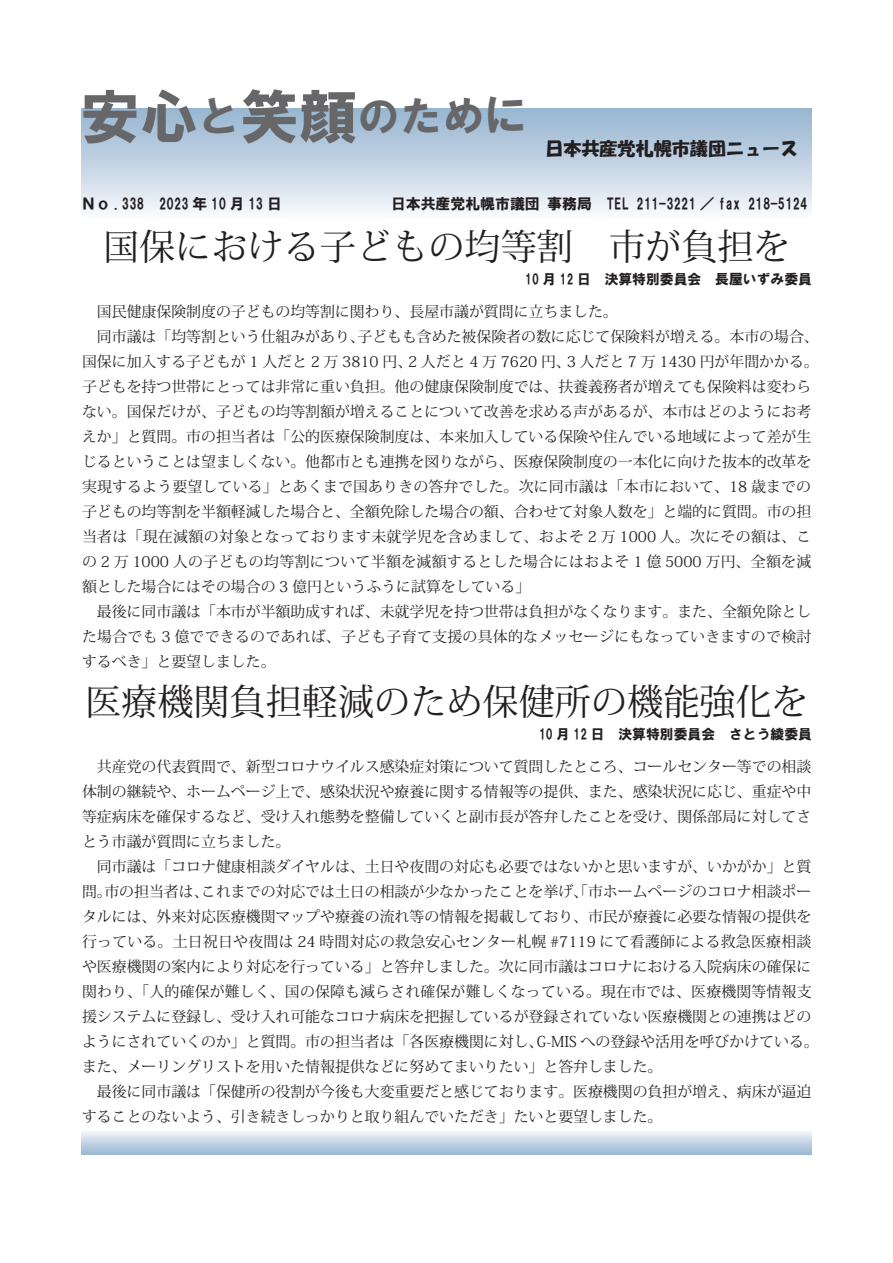
<style>
.page{position:relative;width:893px;height:1263px;background:#fff}
.page>*{position:absolute;margin:0;border:0;box-sizing:border-box;transform-origin:0 0}
.t1{font:42.45px "HG Soei Kakugothic UB";color:#67676a}
.t2{font:36.15px "Koz Min Pr 6 N";color:#231f20}
.t3{font:18px "HG Soei Kakupoptai";color:#231f20}
.t4{font:14.85px/25px "Koz Min Pr 6 N";color:#231f20}
.t5{font:14.85px "HG Soei Kakugothic UB";color:#231f20}
.t6{font:13.8px "HG Soei Kakugothic UB";color:#231f20}
.s1{font-size:58.5px}
</style>
<div class="page">
<div style="left:81px;top:108px;width:731px;height:111px;background:linear-gradient(to bottom,#94b3cf,#f8f8fc)"></div>
<div style="left:81px;top:1129px;width:731px;height:26px;background:linear-gradient(to bottom,#f9f9fc,#9cb8d2)"></div>
<p class="t1" style="left:81px;top:95px;width:448px"><span class="s1">安心</span>と<span class="s1">笑顔</span>のために</p>
<p class="t3" style="left:545px;top:139px;width:254px">日本共産党札幌市議団ニュース</p>
<p class="t5" style="left:81px;top:196px;width:217px">Ｎｏ .338　2023 年 10 月 13 日　</p>
<p class="t5" style="left:391px;top:196px;width:150px">日本共産党札幌市議団</p>
<p class="t5" style="left:547px;top:196px;width:83px">事務局　TEL</p>
<p class="t5" style="left:637px;top:196px;width:106px">211-3221 ／ fax</p>
<p class="t5" style="left:748px;top:196px;width:61px">218-5124</p>
<p class="t2" style="left:103px;top:226px;width:688px">国保における子どもの均等割　市が負担を</p>
<p class="t6" style="left:525px;top:272px;width:288px">10 月 12 日　決算特別委員会　長屋いずみ委員</p>
<p class="t4" style="left:97px;top:300px;width:522px">国民健康保険制度の子どもの均等割に関わり、長屋市議が質問に立ちました。</p>
<p class="t4" style="left:357px;top:325px;width:463px">子どもも含めた被保険者の数に応じて保険料が増える。本市の場合、</p>
<p class="t4" style="left:97px;top:325px;width:269px">同市議は「均等割という仕組みがあり、</p>
<p class="t4" style="left:567px;top:350px;width:254px">3 人だと 7 万 1430 円が年間かかる。</p>
<p class="t4" style="left:82px;top:350px;width:731px">国保に加入する子どもが 1 人だと 2 万 3810 円、<br>子どもを持つ世帯にとっては非常に重い負担。他の健康保険制度では、扶養義務者が増えても保険料は変わらない。国保だけが、子どもの均等割額が増えることについて改善を求める声があるが、本市はどのようにお考えか」と質問。市の担当者は「公的医療保険制度は、本来加入している保険や住んでいる地域によって差が生じるということは望ましくない。他都市とも連携を図りながら、医療保険制度の一本化に向けた抜本的改革を実現するよう要望している」とあくまで国ありきの答弁でした。次に同市議は「本市において、18 歳までの子どもの均等割を半額軽減した場合と、全額免除した場合の額、合わせて対象人数を」と端的に質問。市の担当者は「現在減額の対象となっております未就学児を含めまして、およそ 2 万 1000 人。次にその額は、この 2 万 1000 人の子どもの均等割について半額を減額するとした場合にはおよそ 1 億 5000 万円、全額を減額とした場合にはその場合の 3 億円というふうに試算をしている「</p>
<p class="t4" style="left:82px;top:599px;width:731px;text-align:justify;text-indent:15px">最後に同市議は「本市が半額助成すれば、未就学児を持つ世帯は負担がなくなります。また、全額免除とした場合でも 3 億でできるのであれば、子ども子育て支援の具体的なメッセージにもなっていきますので検討するべき」と要望しました。</p>
<p class="t4" style="left:408px;top:350px;width:164px">2 人だと 4 万 7620 円、</p>
<p class="t2" style="left:85px;top:681px;width:724px">医療機関負担軽減のため保健所の機能強化を</p>
<p class="t6" style="left:539px;top:727px;width:274px">10 月 12 日　決算特別委員会　さとう綾委員</p>
<p class="t4" style="left:82px;top:754px;width:731px;text-align:justify;text-indent:15px">共産党の代表質問で、新型コロナウイルス感染症対策について質問したところ、コールセンター等での相談体制の継続や、ホームページ上で、感染状況や療養に関する情報等の提供、また、感染状況に応じ、重症や中等症病床を確保するなど、受け入れ態勢を整備していくと副市長が答弁したことを受け、関係部局に対してさとう市議が質問に立ちました。</p>
<p class="t4" style="left:97px;top:854px;width:716px;text-align:right">同市議は「コロナ健康相談ダイヤルは、土日や夜間の対応も必要ではないかと思いますが、いかがか」と質これまでの対応では土日の相談が少なかったことを挙げ、「市ホームページのコロナ相談ポー</p>
<p class="t4" style="left:104px;top:879px;width:106px">市の担当者は、</p>
<p class="t4" style="left:82px;top:879px;width:738px">問。<br>タルには、外来対応医療機関マップや療養の流れ等の情報を掲載しており、市民が療養に必要な情報の提供を行っている。土日祝日や夜間は 24 時間対応の救急安心センター札幌 #7119 にて看護師による救急医療相談や医療機関の案内により対応を行っている」と答弁しました。次に同市議はコロナにおける入院病床の確保に関わり、「人的確保が難しく、国の保障も減らされ確保が難しくなっている。現在市では、医療機関等情報支援システムに登録し、受け入れ可能なコロナ病床を把握しているが登録されていない医療機関との連携はどのようにされていくのか」と質問。市の担当者は「各医療機関に対し G、 -MIS への登録や活用を呼びかけている。また、メーリングリストを用いた情報提供などに努めてまいりたい」と答弁しました。</p>
<p class="t4" style="left:82px;top:1079px;width:731px;text-indent:15px">最後に同市議は「保健所の役割が今後も大変重要だと感じております。医療機関の負担が増え、病床が逼迫することのないよう、引き続きしっかりと取り組んでいただき」たいと要望しました。</p>
</div>
